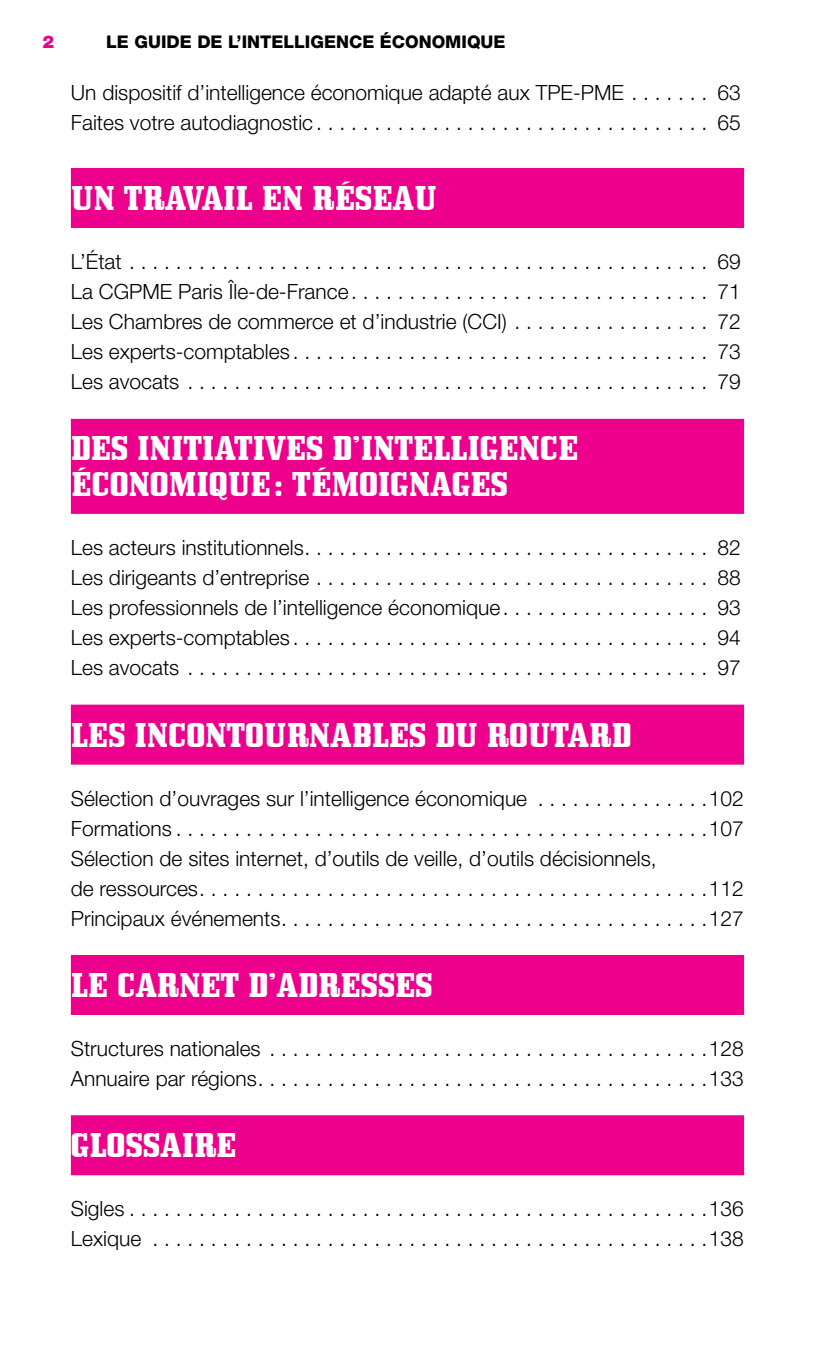
<style>
.page{position:relative;width:815px;height:1361px;background:#fff}
.page>*{position:absolute;margin:0;border:0;box-sizing:border-box;transform-origin:0 0}
.t1{font:30px/36px "Bullpen";color:#fff}
.t2{font:300 21px/30px "Helvetica Neue LT Std";color:#000}
.t3{font:800 17.5px "Helvetica Neue LT Std";color:#000}
.t4{font:900 17.5px "Helvetica Neue LT Std";color:#ec008c}
</style>
<div class="page">
<div style="left:71px;top:168px;width:673px;height:60px;background:#ec008c"></div>
<div style="left:71px;top:419px;width:673px;height:95px;background:#ec008c"></div>
<div style="left:71px;top:704px;width:673px;height:60px;background:#ec008c"></div>
<div style="left:71px;top:955px;width:673px;height:60px;background:#ec008c"></div>
<div style="left:71px;top:1115px;width:673px;height:60px;background:#ec008c"></div>
<p class="t4" style="left:43px;top:31px;width:13px">2</p>
<p class="t3" style="left:106px;top:31px;width:401px">LE GUIDE DE L’INTELLIGENCE ÉCONOMIQUE</p>
<p class="t2" style="left:71px;top:77px;width:672px">Un dispositif d’intelligence économique adapté aux TPE-PME . . . . . . 63<br>Faites votre autodiagnostic . . . . . . . . . . . . . . . . . . . . . . . . . . . . . . . . . 65</p>
<h1 class="t1" style="left:71px;top:181px;width:367px">UN TRAVAIL EN RÉSEAU</h1>
<p class="t2" style="left:71px;top:246px;width:672px;text-align:justify">L’État . . . . . . . . . . . . . . . . . . . . . . . . . . . . . . . . . . . . . . . . . . . . . . . . . 69<br>La CGPME Paris Île-de-France . . . . . . . . . . . . . . . . . . . . . . . . . . . . . . 71<br>Les Chambres de commerce et d’industrie (CCI) . . . . . . . . . . . . . . . . 72<br>Les experts-comptables . . . . . . . . . . . . . . . . . . . . . . . . . . . . . . . . . . . 73<br>Les avocats . . . . . . . . . . . . . . . . . . . . . . . . . . . . . . . . . . . . . . . . . . . . 79</p>
<h1 class="t1" style="left:71px;top:431px;width:509px">DES INITIATIVES D’INTELLIGENCE<br>ÉCONOMIQUE: TÉMOIGNAGES</h1>
<p class="t2" style="left:71px;top:532px;width:672px;text-align:justify">Les acteurs institutionnels . . . . . . . . . . . . . . . . . . . . . . . . . . . . . . . . . . 82<br>Les dirigeants d’entreprise . . . . . . . . . . . . . . . . . . . . . . . . . . . . . . . . . 88<br>Les professionnels de l’intelligence économique . . . . . . . . . . . . . . . . . 93<br>Les experts-comptables . . . . . . . . . . . . . . . . . . . . . . . . . . . . . . . . . . . 94<br>Les avocats . . . . . . . . . . . . . . . . . . . . . . . . . . . . . . . . . . . . . . . . . . . . 97</p>
<h1 class="t1" style="left:71px;top:717px;width:562px">LES INCONTOURNABLES DU ROUTARD</h1>
<p class="t2" style="left:71px;top:782px;width:674px">Sélection d’ouvrages sur l’intelligence économique . . . . . . . . . . . . . . 102<br>Formations . . . . . . . . . . . . . . . . . . . . . . . . . . . . . . . . . . . . . . . . . . . . . 107<br>Sélection de sites internet, d’outils de veille, d’outils décisionnels,<br>de ressources . . . . . . . . . . . . . . . . . . . . . . . . . . . . . . . . . . . . . . . . . . . 112<br>Principaux événements . . . . . . . . . . . . . . . . . . . . . . . . . . . . . . . . . . . . 127</p>
<h1 class="t1" style="left:71px;top:967px;width:363px">LE CARNET D’ADRESSES</h1>
<p class="t2" style="left:71px;top:1033px;width:674px">Structures nationales . . . . . . . . . . . . . . . . . . . . . . . . . . . . . . . . . . . . . 128<br>Annuaire par régions . . . . . . . . . . . . . . . . . . . . . . . . . . . . . . . . . . . . . . 133</p>
<h1 class="t1" style="left:71px;top:1128px;width:167px">GLOSSAIRE</h1>
<p class="t2" style="left:71px;top:1193px;width:674px">Sigles . . . . . . . . . . . . . . . . . . . . . . . . . . . . . . . . . . . . . . . . . . . . . . . . . 136<br>Lexique . . . . . . . . . . . . . . . . . . . . . . . . . . . . . . . . . . . . . . . . . . . . . . . 138</p>
</div>
